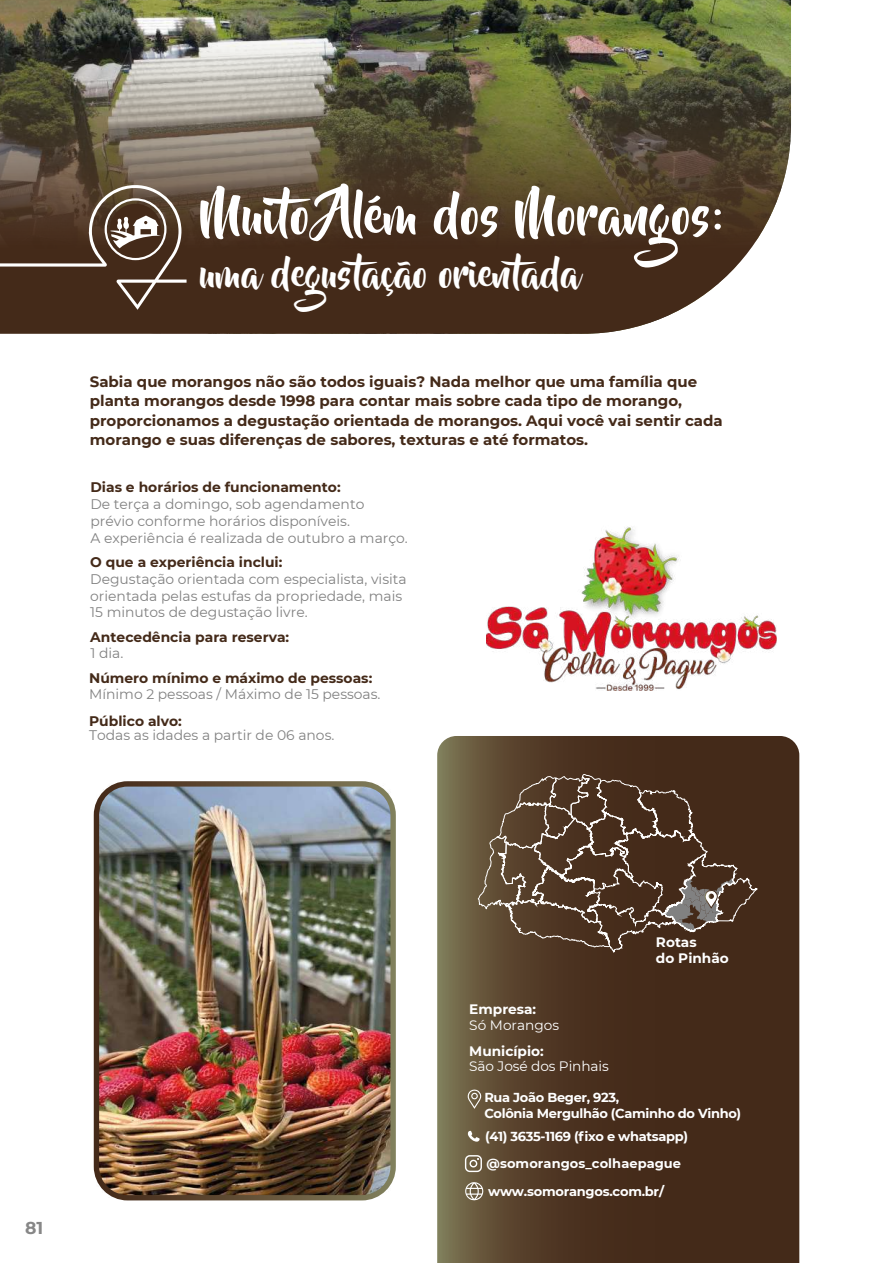
<style>
.page{position:relative;width:893px;height:1263px;background:#fff}
.page>*{position:absolute;margin:0;border:0;box-sizing:border-box;transform-origin:0 0}
.t1{font:51px "Beyond The Mountains";color:#fff}
.t2{font:37.5px "Beyond The Mountains";color:#fff}
.t3{font:700 17.25px "Montserrat";color:#878787}
.t4{font:700 15px/19.5px "Montserrat";color:#442a19}
.t5{font:13.95px/16.6px "Montserrat";color:#818181}
.t6{font:700 13.95px "Montserrat";color:#442a19}
.t7{font:700 13.65px/16.5px "Montserrat";color:#fff}
.t8{font:13.65px "Montserrat";letter-spacing:-.005em;color:#fff}
.t9{font:700 13.05px/15.6px "Montserrat";letter-spacing:-.025em;color:#fff}
.t10{font:700 13.05px "Montserrat";letter-spacing:.005em;color:#fff}
</style>
<div class="page">
<img style="left:0;top:0;width:791px;height:334px">
<svg style="left:437px;top:736px;width:362px;height:527px;background:#503a25"></svg>
<svg style="left:468px;top:1131px;width:12px;height:11px"></svg>
<svg style="left:465px;top:1155px;width:17px;height:17px"></svg>
<svg style="left:464px;top:1181px;width:19px;height:20px"></svg>
<svg style="left:467px;top:1088px;width:15px;height:22px"></svg>
<div style="left:471px;top:1093px;width:7px;height:6px;border:1px solid #fff;border-radius:50%"></div>
<svg style="left:0;top:183px;width:187px;height:127px;background:#5e4839"></svg>
<img style="left:100px;top:787px;width:290px;height:407px">
<div style="left:94px;top:781px;width:302px;height:419px;border:5px solid #fff;border-radius:31px"></div>
<svg style="left:478px;top:774px;width:279px;height:178px;background:#5c4635"></svg>
<img style="left:486px;top:527px;width:291px;height:163px">
<h1 class="t1" style="left:200px;top:187px;width:526px">Muito Além dos Morangos:</h1>
<h2 class="t2" style="left:200px;top:254px;width:381px">uma degustação orientada</h2>
<p class="t4" style="left:90px;top:371px;width:635px">Sabia que morangos não são todos iguais? Nada melhor que uma família que planta morangos desde 1998 para contar mais sobre cada tipo de morango, proporcionamos a degustação orientada de morangos. Aqui você vai sentir cada morango e suas diferenças de sabores, texturas e até formatos.</p>
<p class="t6" style="left:90px;top:477px;width:252px">Dias e horários de funcionamento:</p>
<p class="t5" style="left:90px;top:495px;width:319px">De terça a domingo, sob agendamento prévio conforme horários disponíveis.<br>A experiência é realizada de outubro a março.</p>
<p class="t6" style="left:90px;top:552px;width:194px">O que a experiência inclui:</p>
<p class="t5" style="left:90px;top:570px;width:318px">Degustação orientada com especialista, visita orientada pelas estufas da propriedade, mais<br>15 minutos de degustação livre.</p>
<p class="t6" style="left:90px;top:627px;width:200px">Antecedência para reserva:</p>
<p class="t5" style="left:90px;top:644px;width:34px">1 dia.</p>
<p class="t6" style="left:89px;top:668px;width:285px">Número mínimo e máximo de pessoas:</p>
<p class="t5" style="left:89px;top:685px;width:293px">Mínimo 2 pessoas / Máximo de 15 pessoas.</p>
<p class="t6" style="left:89px;top:710px;width:94px">Público alvo:</p>
<p class="t5" style="left:89px;top:726px;width:247px">Todas as idades a partir de 06 anos.</p>
<p class="t3" style="left:25px;top:1215px;width:20px">81</p>
<p class="t7" style="left:469px;top:1000px;width:68px">Empresa:</p>
<p class="t8" style="left:469px;top:1016px;width:91px">Só Morangos</p>
<p class="t7" style="left:469px;top:1042px;width:76px">Município:</p>
<p class="t8" style="left:469px;top:1056px;width:141px">São José dos Pinhais</p>
<p class="t7" style="left:656px;top:933px;width:74px">Rotas<br>do Pinhão</p>
<p class="t9" style="left:484px;top:1089px;width:258px">Rua João Beger, 923,<br>Colônia Mergulhão (Caminho do Vinho)</p>
<p class="t9" style="left:485px;top:1128px;width:204px">(41) 3635-1169 (fixo e whatsapp)</p>
<p class="t10" style="left:487px;top:1154px;width:196px">@somorangos_colhaepague</p>
<p class="t9" style="left:488px;top:1183px;width:177px">www.somorangos.com.br/</p>
</div>
